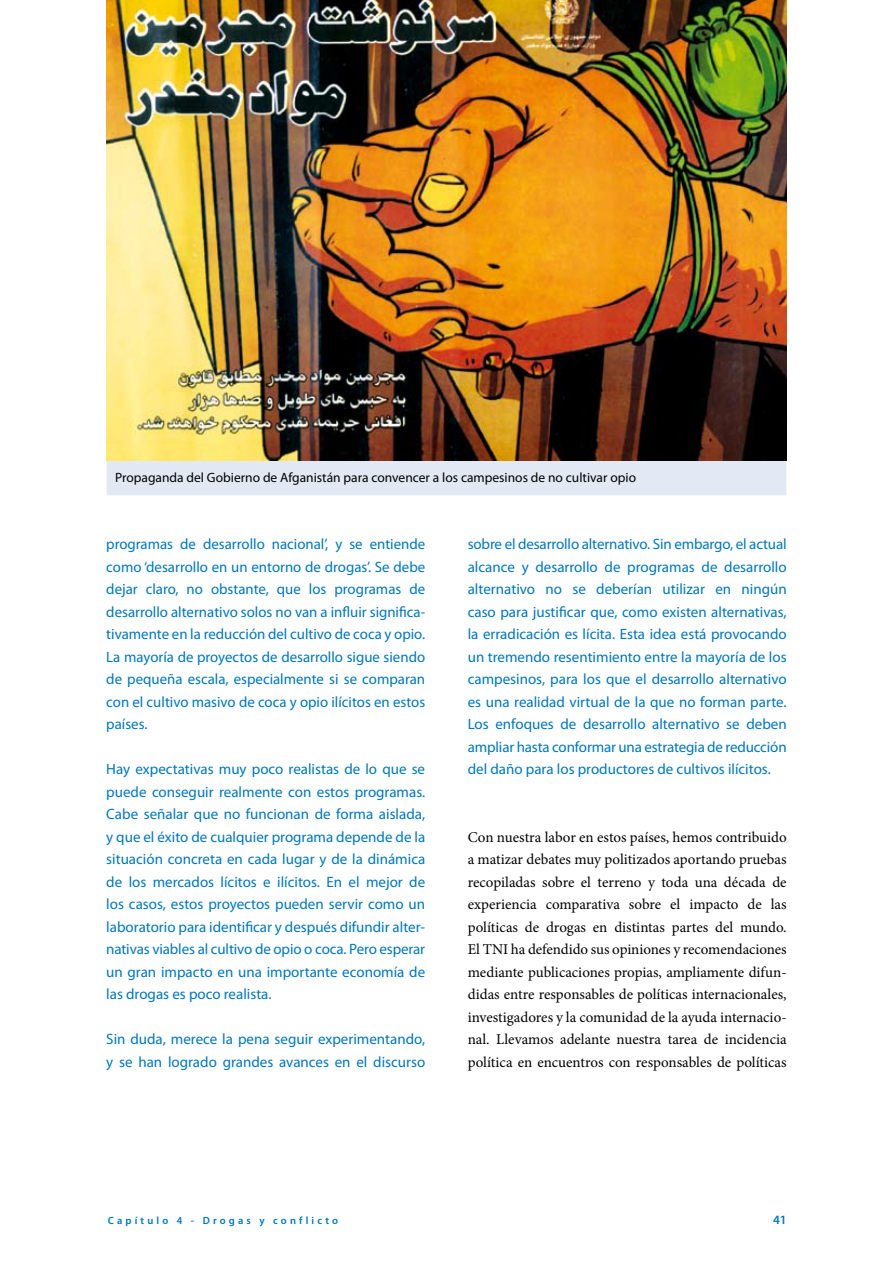
<style>
.page{position:relative;width:893px;height:1263px;background:#fff}
.page>*{position:absolute;margin:0;border:0;box-sizing:border-box;transform-origin:0 0}
.t1{font:15px/22.5px "Myriad Pro";color:#07b;text-align:justify}
.t2{font:15px/22.5px "Minion Pro";color:#000;text-align:justify}
.t3{font:13.5px "Myriad Pro";color:#000}
.t4{font:600 12.75px "Myriad Pro";color:#07b}
.t5{font:600 10.5px "Myriad Pro";letter-spacing:.3em;color:#07b}
</style>
<div class="page">
<div style="left:107px;top:458px;width:679px;height:24px;background:#e2e9f5"></div>
<div style="left:107px;top:482px;width:679px;height:13px;background:#e2e9f5"></div>
<img style="left:106px;top:0;width:681px;height:460px">
<p class="t3" style="left:115px;top:469px;width:522px">Propaganda del Gobierno de Afganistán para convencer a los campesinos de no cultivar opio</p>
<p class="t1" style="left:106px;top:532px;width:320px">programas de desarrollo nacional’, y se entiende como ‘desarrollo en un entorno de drogas’. Se debe dejar claro, no obstante, que los programas de desarrollo alternativo solos no van a influir significa&shy;tivamente en la reducción del cultivo de coca y opio.<br>La mayoría de proyectos de desarrollo sigue siendo de pequeña escala, especialmente si se comparan con el cultivo masivo de coca y opio ilícitos en estos países.</p>
<p class="t1" style="left:106px;top:757px;width:320px">Hay expectativas muy poco realistas de lo que se puede conseguir realmente con estos programas.<br>Cabe señalar que no funcionan de forma aislada, y que el éxito de cualquier programa depende de la situación concreta en cada lugar y de la dinámica de los mercados lícitos e ilícitos. En el mejor de los casos, estos proyectos pueden servir como un laboratorio para identificar y después difundir alter&shy;nativas viables al cultivo de opio o coca. Pero esperar un gran impacto en una importante economía de las drogas es poco realista.</p>
<p class="t1" style="left:106px;top:1027px;width:320px">Sin duda, merece la pena seguir experimentando, y se han logrado grandes avances en el discurso</p>
<p class="t1" style="left:468px;top:532px;width:320px">sobre el desarrollo alternativo. Sin embargo, el actual alcance y desarrollo de programas de desarrollo alternativo no se deberían utilizar en ningún caso para justificar que, como existen alternativas, la erradicación es lícita. Esta idea está provocando un tremendo resentimiento entre la mayoría de los campesinos, para los que el desarrollo alternativo es una realidad virtual de la que no forman parte.<br>Los enfoques de desarrollo alternativo se deben ampliar hasta conformar una estrategia de reducción del daño para los productores de cultivos ilícitos.</p>
<p class="t2" style="left:468px;top:826px;width:320px">Con nuestra labor en estos países, hemos contribuido a matizar debates muy politizados aportando pruebas recopiladas sobre el terreno y toda una década de experiencia comparativa sobre el impacto de las políticas de drogas en distintas partes del mundo.<br>El TNI ha defendido sus opiniones y recomendaciones mediante publicaciones propias, ampliamente difun&shy;didas entre responsables de políticas internacionales, investigadores y la comunidad de la ayuda internacio&shy;nal. Llevamos adelante nuestra tarea de incidencia política en encuentros con responsables de políticas</p>
<p class="t5" style="left:108px;top:1214px;width:232px">Capítulo 4 - Drogas y conflicto</p>
<p class="t4" style="left:773px;top:1212px;width:15px">41</p>
</div>
